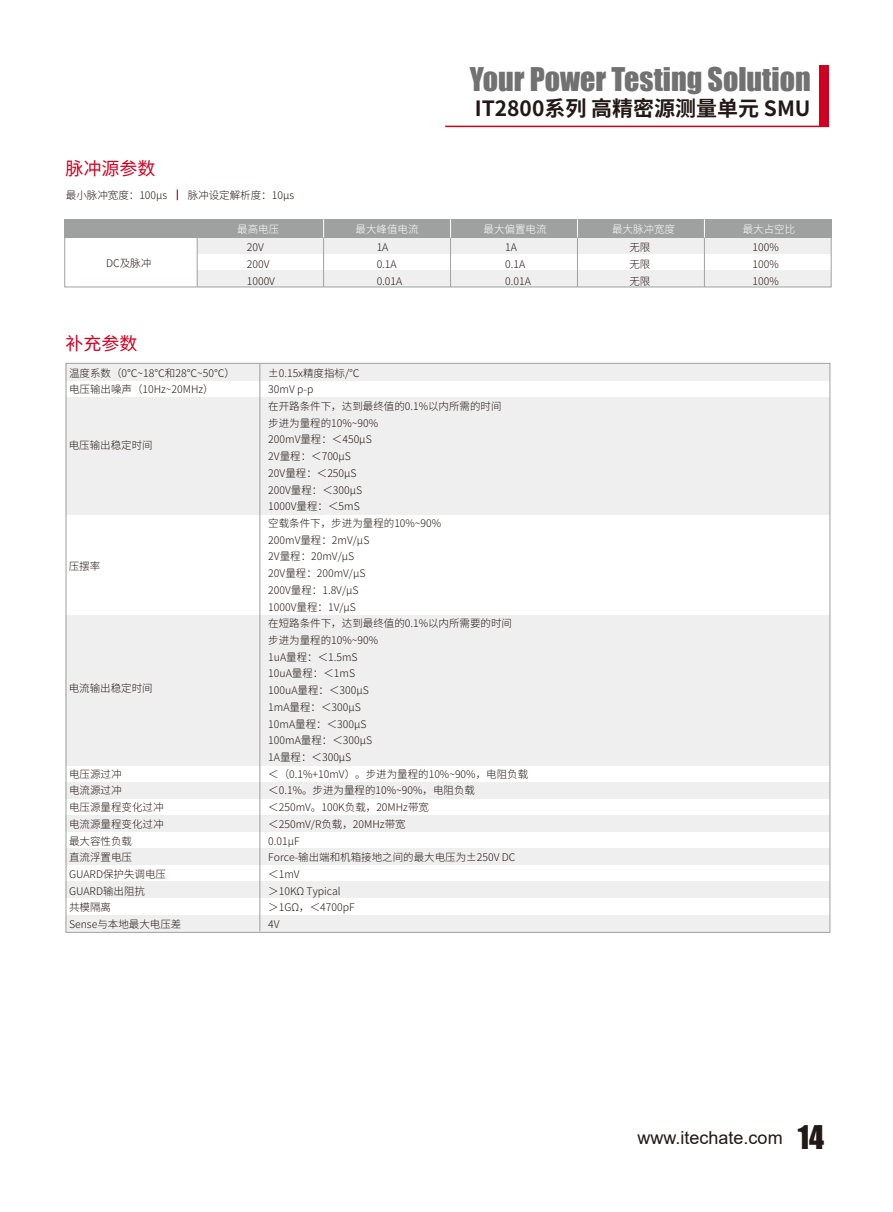
<style>
.page{position:relative;width:893px;height:1212px;background:#fff}
.page>*{position:absolute;margin:0;border:0;box-sizing:border-box;transform-origin:0 0}
.t1{font:30px "Impact";color:#727171}
.t2{font:700 21px "Source Han Sans CN";color:#221815}
.t3{font:18px "Arial";color:#221815}
.t4{font:18px "Source Han Sans CN";color:#cf0022}
.t5{font:300 10.5px/16.6px "Source Han Sans CN";color:#221815}
.t6{font:300 10.5px "Source Han Sans CN";color:#fff}
.s1{font-family:"Impact";font-size:30px}
</style>
<div class="page">
<div style="left:820px;top:65px;width:9px;height:61px;background:#cf0022"></div>
<hr style="left:445px;top:126px;width:384px;height:1px;background:#cf0022">
<div style="left:66px;top:615px;width:764px;height:150px;background:#efefef"></div>
<div style="left:66px;top:782px;width:764px;height:16px;background:#efefef"></div>
<div style="left:66px;top:815px;width:764px;height:17px;background:#efefef"></div>
<div style="left:66px;top:848px;width:764px;height:17px;background:#efefef"></div>
<div style="left:66px;top:881px;width:764px;height:17px;background:#efefef"></div>
<div style="left:66px;top:915px;width:764px;height:16px;background:#efefef"></div>
<div style="left:66px;top:398px;width:764px;height:117px;background:#efefef"></div>
<div style="left:66px;top:364px;width:764px;height:17px;background:#efefef"></div>
<hr style="left:260px;top:364px;width:1px;height:567px;background:#9fa0a0">
<div style="left:197px;top:237px;width:634px;height:16px;background:#efefef"></div>
<div style="left:65px;top:219px;width:766px;height:19px;background:#9fa0a0"></div>
<div style="left:197px;top:270px;width:634px;height:17px;background:#efefef"></div>
<div style="left:65px;top:237px;width:766px;height:50px;border:1px solid #9fa0a0"></div>
<hr style="left:197px;top:238px;width:1px;height:49px;background:#9fa0a0">
<hr style="left:323px;top:237px;width:1px;height:50px;background:#9fa0a0">
<hr style="left:450px;top:237px;width:1px;height:50px;background:#9fa0a0">
<hr style="left:577px;top:237px;width:1px;height:50px;background:#9fa0a0">
<hr style="left:704px;top:237px;width:1px;height:50px;background:#9fa0a0">
<svg style="left:323px;top:219px;width:1px;height:19px"></svg>
<svg style="left:450px;top:219px;width:1px;height:19px"></svg>
<svg style="left:577px;top:219px;width:1px;height:19px"></svg>
<svg style="left:704px;top:219px;width:1px;height:19px"></svg>
<h3 class="t4" style="left:65px;top:158px;width:91px">脉冲源参数</h3>
<p class="t5" style="left:66px;top:187px;width:103px">最小脉冲宽度：100μs</p>
<p class="t5" style="left:188px;top:187px;width:108px">脉冲设定解析度：10μs</p>
<h1 class="t1" style="left:470px;top:55px;width:342px">Your Power Testing Solution</h1>
<h2 class="t2" style="left:475px;top:97px;width:337px">IT2800系列 高精密源测量单元 SMU</h2>
<p class="t5" style="left:106px;top:255px;width:47px">DC及脉冲</p>
<p class="t6" style="left:237px;top:224px;width:43px">最高电压</p>
<p class="t6" style="left:356px;top:224px;width:64px">最大峰值电流</p>
<p class="t6" style="left:483px;top:224px;width:64px">最大偏置电流</p>
<p class="t6" style="left:612px;top:224px;width:64px">最大脉冲宽度</p>
<p class="t5" style="left:247px;top:239px;width:30px">20V<br>200V<br>1000V</p>
<p class="t5" style="left:377px;top:239px;width:27px">1A<br>0.1A<br>0.01A</p>
<p class="t5" style="left:505px;top:239px;width:27px">1A<br>0.1A<br>0.01A</p>
<p class="t5" style="left:629px;top:239px;width:22px;text-align:justify">无限无限无限</p>
<h3 class="t4" style="left:65px;top:333px;width:73px">补充参数</h3>
<p class="t5" style="left:69px;top:365px;width:168px">温度系数（0℃~18℃和28℃~50℃）电压输出噪声（10Hz~20MHz）</p>
<p class="t5" style="left:69px;top:437px;width:85px">电压输出稳定时间</p>
<p class="t5" style="left:69px;top:558px;width:33px">压摆率</p>
<p class="t5" style="left:69px;top:680px;width:85px">电流输出稳定时间</p>
<p class="t5" style="left:69px;top:766px;width:114px">电压源过冲<br>电流源过冲<br>电压源量程变化过冲<br>电流源量程变化过冲<br>最大容性负载<br>直流浮置电压<br>GUARD保护失调电压<br>GUARD输出阻抗<br>共模隔离<br>Sense与本地最大电压差</p>
<p class="t5" style="left:268px;top:365px;width:261px">±0.15x精度指标/℃<br>30mV p-p<br>在开路条件下，达到最终值的0.1%以内所需的时间<br>步进为量程的10%~90%<br>200mV量程：＜450μS<br>2V量程：＜700μS<br>20V量程：＜250μS<br>200V量程：＜300μS<br>1000V量程：＜5mS<br>空载条件下，步进为量程的10%~90%<br>200mV量程：2mV/μS<br>2V量程：20mV/μS<br>20V量程：200mV/μS<br>200V量程：1.8V/μS<br>1000V量程：1V/μS<br>在短路条件下，达到最终值的0.1%以内所需要的时间<br>步进为量程的10%~90%<br>1uA量程：＜1.5mS<br>10uA量程：＜1mS<br>100uA量程：＜300μS<br>1mA量程：＜300μS<br>10mA量程：＜300μS<br>100mA量程：＜300μS<br>1A量程：＜300μS<br>＜（0.1%+10mV）。步进为量程的10%~90%，电阻负载＜0.1%。步进为量程的10%~90%，电阻负载<br>＜250mV。100K负载，20MHz带宽<br>＜250mV/R负载，20MHz带宽<br>0.01μF<br>Force-输出端和机箱接地之间的最大电压为±250V DC＜1mV<br>＞10KΩ Typical<br>＞1GΩ，＜4700pF<br>4V</p>
<p class="t6" style="left:743px;top:224px;width:54px">最大占空比</p>
<p class="t5" style="left:752px;top:239px;width:28px;text-align:justify">100% 100% 100%</p>
<h3 class="t3" style="left:638px;top:1126px;width:188px">www.itechate.com <span class="s1">14</span></h3>
</div>
